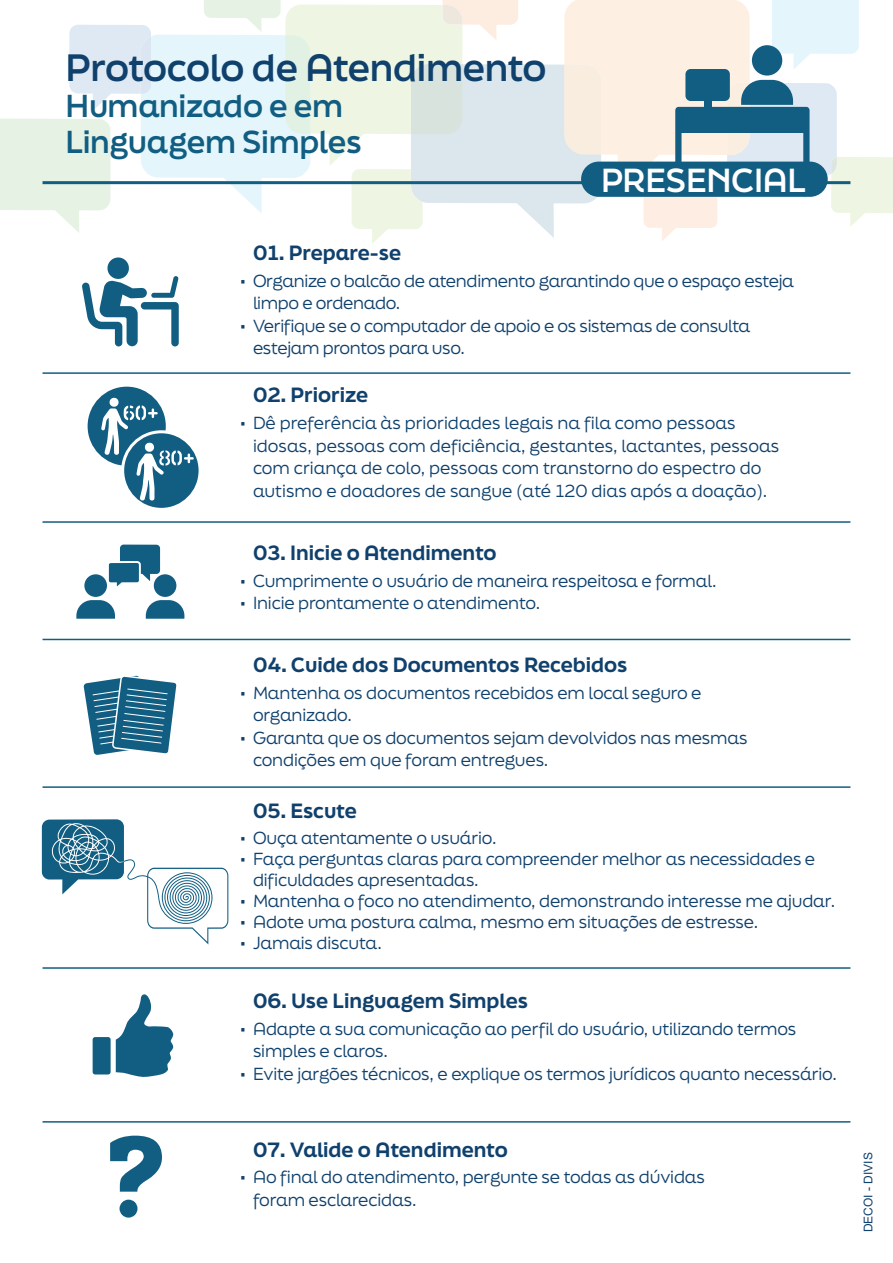
<style>
.page{position:relative;width:893px;height:1263px;background:#fff}
.page>*{position:absolute;margin:0;border:0;box-sizing:border-box;transform-origin:0 0}
.t1{font:106.95px "Aachen BT";color:#115e82}
.t2{font:700 36px "Final Six";letter-spacing:-.01em;color:#10416d}
.t3{font:700 31.5px "Final Six";color:#fff}
.t4{font:700 30px/36px "Final Six";letter-spacing:-.01em;color:#115e82}
.t5{font:800 19.5px "Final Six";color:#10416d}
.t6{font:16.5px/22.5px "Final Six";letter-spacing:-.01em;color:#10416d}
.t7{font:12px "Arial";color:#10416d}
</style>
<div class="page">
<svg style="left:0;top:0;width:893px;height:244px"></svg>
<div style="left:752px;top:45px;width:30px;height:31px;background:#115e82;border-radius:50%"></div>
<div style="left:681px;top:110px;width:125px;height:22px;background:#115e82"></div>
<div style="left:685px;top:69px;width:45px;height:32px;background:#115e82;border-radius:5px"></div>
<div style="left:704px;top:82px;width:8px;height:28px;background:#115e82"></div>
<hr style="left:43px;top:181px;width:807px;height:3px;background:#115e82">
<hr style="left:43px;top:372px;width:807px;height:2px;background:#115e82">
<hr style="left:43px;top:521px;width:807px;height:2px;background:#115e82">
<hr style="left:43px;top:639px;width:807px;height:1px;background:#115e82">
<hr style="left:43px;top:786px;width:807px;height:2px;background:#115e82">
<hr style="left:43px;top:967px;width:807px;height:2px;background:#115e82">
<hr style="left:43px;top:1121px;width:807px;height:1px;background:#115e82">
<svg style="left:82px;top:257px;width:97px;height:89px"></svg>
<div style="left:88px;top:387px;width:78px;height:79px;background:#115e82;border-radius:50%"></div>
<svg style="left:146px;top:600px;width:38px;height:19px"></svg>
<div style="left:154px;top:574px;width:22px;height:23px;background:#115e82;border-radius:50%"></div>
<svg style="left:76px;top:600px;width:39px;height:19px"></svg>
<div style="left:84px;top:574px;width:23px;height:23px;background:#115e82;border-radius:50%"></div>
<svg style="left:106px;top:544px;width:54px;height:49px"></svg>
<svg style="left:84px;top:675px;width:93px;height:80px"></svg>
<div style="left:581px;top:162px;width:247px;height:35px;background:#115e82;border-radius:18px"></div>
<svg style="left:123px;top:432px;width:77px;height:77px"></svg>
<div style="left:121px;top:430px;width:81px;height:81px;border:3px solid #fff;border-radius:50%"></div>
<svg style="left:101px;top:398px;width:93px;height:103px"></svg>
<svg style="left:42px;top:819px;width:186px;height:125px"></svg>
<svg style="left:116px;top:994px;width:58px;height:83px"></svg>
<div style="left:93px;top:1037px;width:18px;height:37px;background:#115e82;border-radius:3px"></div>
<h2 class="t2" style="left:66px;top:41px;width:482px">Protocolo de Atendimento</h2>
<h3 class="t4" style="left:66px;top:87px;width:298px">Humanizado e em<br>Linguagem Simples</h3>
<h3 class="t3" style="left:601px;top:157px;width:206px">PRESENCIAL</h3>
<p class="t5" style="left:253px;top:238px;width:149px">01. Prepare-se</p>
<p class="t6" style="left:253px;top:269px;width:542px;text-indent:-13px">• Organize o balcão de atendimento garantindo que o espaço esteja limpo e ordenado.</p>
<p class="t6" style="left:253px;top:314px;width:499px;text-indent:-13px">• Verifique se o computador de apoio e os sistemas de consulta estejam prontos para uso.</p>
<p class="t5" style="left:253px;top:381px;width:117px">02. Priorize</p>
<p class="t6" style="left:253px;top:411px;width:528px;text-indent:-13px">• Dê preferência às prioridades legais na fila como pessoas idosas, pessoas com deficiência, gestantes, lactantes, pessoas com criança de colo, pessoas com transtorno do espectro do autismo e doadores de sangue (até 120 dias após a doação).</p>
<p class="t5" style="left:253px;top:538px;width:245px">03. Inicie o Atendimento</p>
<p class="t6" style="left:240px;top:569px;width:478px">• Cumprimente o usuário de maneira respeitosa e formal.</p>
<p class="t6" style="left:240px;top:591px;width:301px">• Inicie prontamente o atendimento.</p>
<p class="t5" style="left:253px;top:650px;width:376px">04. Cuide dos Documentos Recebidos</p>
<p class="t6" style="left:253px;top:681px;width:450px;text-indent:-13px">• Mantenha os documentos recebidos em local seguro e organizado.</p>
<p class="t6" style="left:253px;top:726px;width:496px;text-indent:-13px">• Garanta que os documentos sejam devolvidos nas mesmas condições em que foram entregues.</p>
<p class="t5" style="left:253px;top:797px;width:105px">05. Escute</p>
<p class="t6" style="left:240px;top:826px;width:258px">• Ouça atentamente o usuário.</p>
<p class="t6" style="left:253px;top:848px;width:564px;line-height:21px;text-indent:-13px">• Faça perguntas claras para compreender melhor as necessidades e dificuldades apresentadas.</p>
<p class="t6" style="left:240px;top:889px;width:596px">• Mantenha o foco no atendimento, demonstrando interesse me ajudar.</p>
<p class="t6" style="left:240px;top:910px;width:519px">• Adote uma postura calma, mesmo em situações de estresse.</p>
<p class="t6" style="left:240px;top:931px;width:143px">• Jamais discuta.</p>
<h1 class="t1" style="left:106px;top:1110px;width:61px">?</h1>
<p class="t5" style="left:253px;top:986px;width:276px">06. Use Linguagem Simples</p>
<p class="t6" style="left:253px;top:1017px;width:545px;text-indent:-13px">• Adapte a sua comunicação ao perfil do usuário, utilizando termos simples e claros.</p>
<p class="t6" style="left:240px;top:1062px;width:598px">• Evite jargões técnicos, e explique os termos jurídicos quanto necessário.</p>
<p class="t5" style="left:253px;top:1135px;width:256px">07. Valide o Atendimento</p>
<p class="t6" style="left:240px;top:1165px;width:466px">• Ao final do atendimento, pergunte se todas as dúvidas</p>
<p class="t6" style="left:253px;top:1188px;width:165px">foram esclarecidas.</p>
<p class="t7" style="left:860px;top:1232px;width:82px;rotate:-90deg">DECOI - DIVIS</p>
</div>
